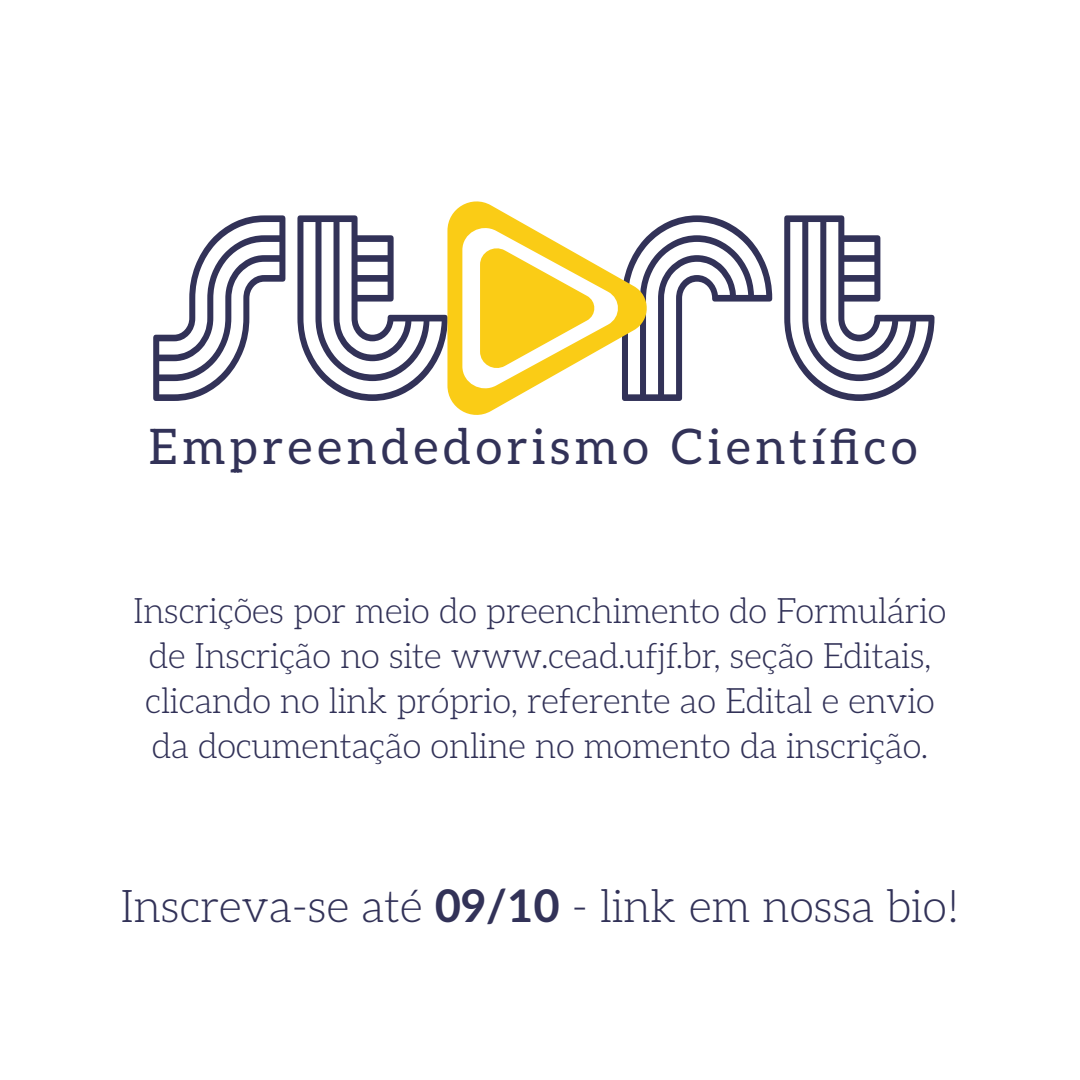
<style>
.page{position:relative;width:1080px;height:1080px;background:#fff}
.page>*{position:absolute;margin:0;border:0;box-sizing:border-box;transform-origin:0 0}
.t1{font:49px "Aleo";letter-spacing:.09em;color:#323258}
.t2{font:300 45px "Aleo";letter-spacing:.005em;color:#323258}
.t3{font:300 35px/45px "Aleo";color:#323258;text-align:center}
.s1{font-weight:700}
</style>
<div class="page">
<svg style="left:153px;top:215px;width:132px;height:186px"></svg>
<svg style="left:784px;top:215px;width:151px;height:186px"></svg>
<svg style="left:297px;top:201px;width:475px;height:214px"></svg>
<h1 class="t1" style="left:149px;top:408px;width:771px">Empreendedorismo Científico</h1>
<p class="t3" style="left:134px;top:586px;width:814px">Inscrições por meio do preenchimento do Formulário de Inscrição no site www.cead.ufjf.br, seção Editais, clicando no link próprio, referente ao Edital e envio da documentação online no momento da inscrição.</p>
<p class="t2" style="left:121px;top:872px;width:840px">Inscreva-se até <span class="s1">09/10</span> - link em nossa bio!</p>
</div>
